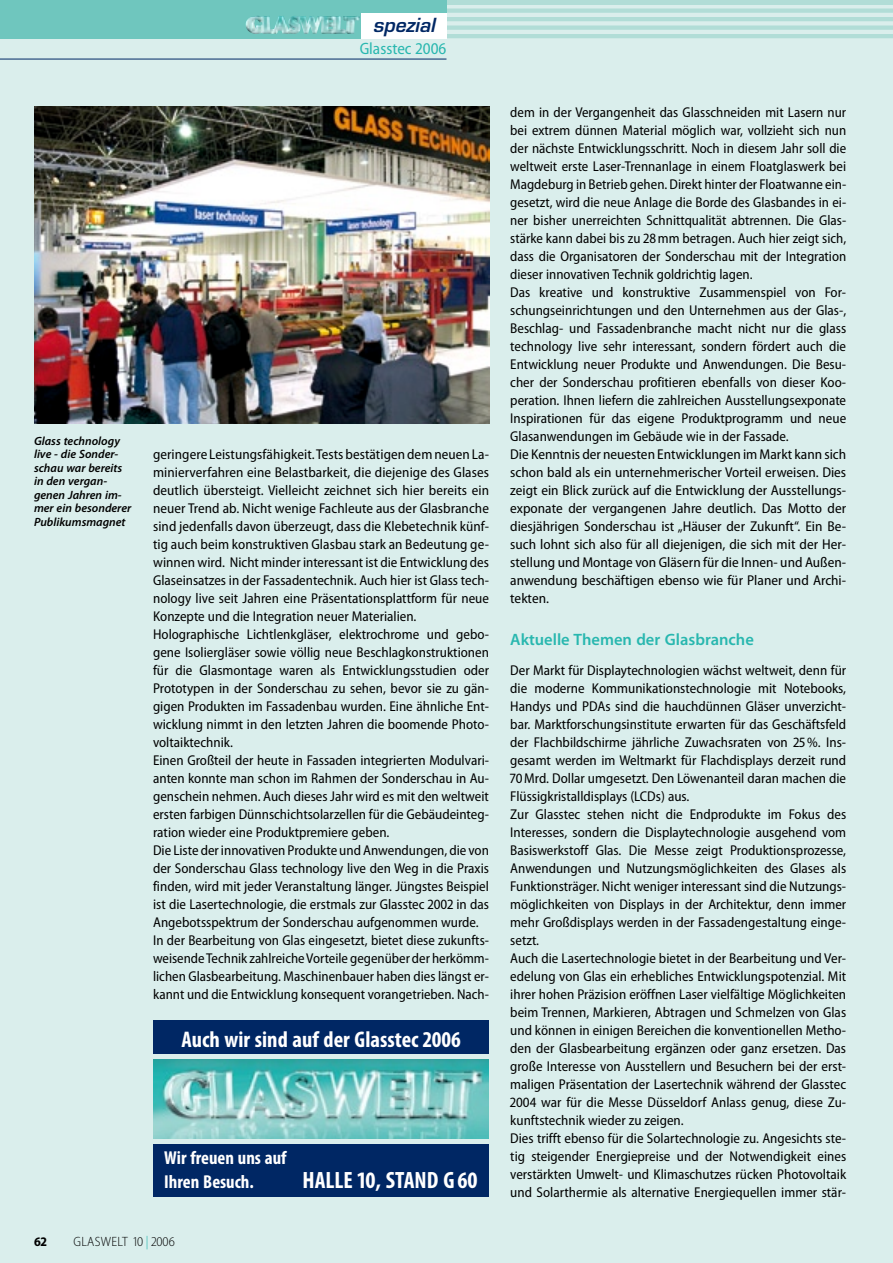
<style>
.page{position:relative;width:893px;height:1263px;background:#daeeec}
.page>*{position:absolute;margin:0;border:0;box-sizing:border-box;transform-origin:0 0}
.t1{font:700 condensed 23.7px "Myriad Pro";color:#fff}
.t2{font:700 condensed 22.65px "Myriad Pro";color:#fff}
.t3{font:italic 600 18.9px "Eurostile LT Std";color:#002764}
.t4{font:700 condensed 18.75px/23.7px "Myriad Pro";color:#fff}
.t5{font:600 16.5px "Myriad Pro";color:#28b7af}
.t6{font:semi-condensed 16.5px "Myriad Pro";color:#28b7af}
.t7{font:semi-condensed 14.25px/18px "Myriad Pro";color:#000}
.t8{font:300 semi-condensed 13.5px "Myriad Pro";letter-spacing:.02em;color:#000}
.t9{font:700 semi-condensed 13.2px "Myriad Pro";color:#000}
.t10{font:italic 600 12px/13.5px "Myriad Pro";color:#000}
.s1{color:#28b7af}
</style>
<div class="page">
<hr style="left:446px;top:9px;width:447px;height:4px;background:#b1ddd7">
<hr style="left:446px;top:17px;width:447px;height:4px;background:#b1ddd7">
<hr style="left:446px;top:26px;width:447px;height:4px;background:#b1ddd7">
<hr style="left:446px;top:34px;width:447px;height:4px;background:#b1ddd7">
<hr style="left:446px;top:0;width:447px;height:4px;background:#b1ddd7">
<div style="left:0;top:0;width:446px;height:38px;background:#6fc6be"></div>
<div style="left:361px;top:13px;width:85px;height:25px;background:#fff"></div>
<img style="left:245px;top:16px;width:115px;height:18px">
<img style="left:34px;top:106px;width:455px;height:317px">
<img style="left:153px;top:1059px;width:336px;height:80px">
<div style="left:153px;top:1020px;width:336px;height:34px;background:#002764"></div>
<div style="left:153px;top:1144px;width:336px;height:53px;background:#002764"></div>
<hr style="left:0;top:59px;width:446px;height:1px;background:#002764">
<h3 class="t3" style="left:373px;top:13px;width:64px">spezial</h3>
<p class="t6" style="left:360px;top:39px;width:88px">Glasstec 2006</p>
<p class="t10" style="left:34px;top:434px;width:99px">Glass technology live - die Sonder&shy;schau war bereits in den vergan&shy;genen Jahren im&shy;mer ein besonderer<br>Publikumsmagnet</p>
<p class="t7" style="left:153px;top:446px;width:337px">geringere Leistungsfähigkeit. Tests bestätigen dem neuen La&shy;minierverfahren eine Belastbarkeit, die diejenige des Glases deutlich übersteigt. Vielleicht zeichnet sich hier bereits ein neuer Trend ab. Nicht wenige Fachleute aus der Glasbranche sind jedenfalls davon überzeugt, dass die Klebetechnik künf&shy;tig auch beim konstruktiven Glasbau stark an Bedeutung ge&shy;winnen wird. Nicht minder interessant ist die Entwicklung des Glaseinsatzes in der Fassadentechnik. Auch hier ist Glass tech&shy;nology live seit Jahren eine Präsentationsplattform für neue Konzepte und die Integration neuer Materialien.<br>Holographische Lichtlenkgläser, elektrochrome und gebo&shy;gene Isoliergläser sowie völlig neue Beschlagkonstruktionen für die Glasmontage waren als Entwicklungsstudien oder Prototypen in der Sonderschau zu sehen, bevor sie zu gän&shy;gigen Produkten im Fassadenbau wurden. Eine ähnliche Ent&shy;wicklung nimmt in den letzten Jahren die boomende Photo&shy;voltaiktechnik.<br>Einen Großteil der heute in Fassaden integrierten Modulvari&shy;anten konnte man schon im Rahmen der Sonderschau in Au&shy;genschein nehmen. Auch dieses Jahr wird es mit den weltweit ersten farbigen Dünnschichtsolarzellen für die Gebäudeinteg&shy;ration wieder eine Produktpremiere geben.<br>Die Liste der innovativen Produkte und Anwendungen, die von der Sonderschau Glass technology live den Weg in die Praxis finden, wird mit jeder Veranstaltung länger. Jüngstes Beispiel ist die Lasertechnologie, die erstmals zur Glasstec 2002 in das Angebotsspektrum der Sonderschau aufgenommen wurde.<br>In der Bearbeitung von Glas eingesetzt, bietet diese zukunfts&shy;weisende Technik zahlreiche Vorteile gegenüber der herkömm&shy;lichen Glasbearbeitung. Maschinenbauer haben dies längst er&shy;kannt und die Entwicklung konsequent vorangetrieben. Nach-</p>
<h2 class="t2" style="left:181px;top:1025px;width:281px">Auch wir sind auf der Glasstec 2006</h2>
<h3 class="t4" style="left:164px;top:1146px;width:124px">Wir freuen uns auf<br>Ihren Besuch.</h3>
<h1 class="t1" style="left:303px;top:1165px;width:177px">HALLE 10, STAND G 60</h1>
<p class="t9" style="left:34px;top:1234px;width:14px">62</p>
<p class="t8" style="left:74px;top:1234px;width:103px">GLASWELT 10 <span class="s1">|</span> 2006</p>
<p class="t7" style="left:510px;top:104px;width:337px">dem in der Vergangenheit das Glasschneiden mit Lasern nur bei extrem dünnen Material möglich war, vollzieht sich nun der nächste Entwicklungsschritt. Noch in diesem Jahr soll die weltweit erste Laser-Trennanlage in einem Floatglaswerk bei Magdeburg in Betrieb gehen. Direkt hinter der Float-wanne ein&shy;gesetzt, wird die neue Anlage die Borde des Glasbandes in ei&shy;ner bisher unerreichten Schnittqualität abtrennen. Die Glas&shy;stärke kann dabei bis zu 28mm betragen. Auch hier zeigt sich, dass die Organisatoren der Sonderschau mit der Integration dieser innovativen Technik goldrichtig lagen.<br>Das kreative und konstruktive Zusammenspiel von For&shy;schungseinrichtungen und den Unternehmen aus der Glas-, Beschlag- und Fassadenbranche macht nicht nur die glass technology live sehr interessant, sondern fördert auch die Entwicklung neuer Produkte und Anwendungen. Die Besu&shy;cher der Sonderschau profitieren ebenfalls von dieser Koo&shy;peration. Ihnen liefern die zahlreichen Ausstellungsexponate Inspirationen für das eigene Produktprogramm und neue Glasanwendungen im Gebäude wie in der Fassade.<br>Die Kenntnis der neuesten Entwicklungen im Markt kann sich schon bald als ein unternehmerischer Vorteil erweisen. Dies zeigt ein Blick zurück auf die Entwicklung der Ausstellungs&shy;exponate der vergangenen Jahre deutlich. Das Motto der diesjährigen Sonderschau ist „Häuser der Zukunft“. Ein Be&shy;such lohnt sich also für all diejenigen, die sich mit der Her&shy;stellung und Montage von Gläsern für die Innen- und Außen&shy;anwendung beschäftigen ebenso wie für Planer und Archi&shy;tekten.</p>
<p class="t5" style="left:510px;top:629px;width:245px">Aktuelle Themen der Glasbranche</p>
<p class="t7" style="left:510px;top:662px;width:337px">Der Markt für Displaytechnologien wächst weltweit, denn für die moderne Kommunikationstechnologie mit Notebooks, Handys und PDAs sind die hauchdünnen Gläser unverzicht&shy;bar. Marktforschungsinstitute erwarten für das Geschäftsfeld der Flachbildschirme jährliche Zuwachsraten von 25%. Ins&shy;gesamt werden im Weltmarkt für Flachdisplays derzeit rund 70Mrd. Dollar umgesetzt. Den Löwenanteil daran machen die Flüssigkristalldisplays (LCDs) aus.<br>Zur Glasstec stehen nicht die Endprodukte im Fokus des Interesses, sondern die Displaytechnologie ausgehend vom Basiswerkstoff Glas. Die Messe zeigt Produktionsprozesse, Anwendungen und Nutzungsmöglichkeiten des Glases als Funktionsträger. Nicht weniger interessant sind die Nutzungs&shy;möglichkeiten von Displays in der Architektur, denn immer mehr Großdisplays werden in der Fassadengestaltung einge&shy;setzt.<br>Auch die Lasertechnologie bietet in der Bearbeitung und Ver&shy;edelung von Glas ein erhebliches Entwicklungspotenzial. Mit ihrer hohen Präzision eröffnen Laser vielfältige Möglichkeiten beim Trennen, Markieren, Abtragen und Schmelzen von Glas und können in einigen Bereichen die konventionellen Metho&shy;den der Glasbearbeitung ergänzen oder ganz ersetzen. Das große Interesse von Ausstellern und Besuchern bei der erst&shy;maligen Präsentation der Lasertechnik während der Glasstec 2004 war für die Messe Düsseldorf Anlass genug, diese Zu&shy;kunftstechnik wieder zu zeigen.<br>Dies trifft ebenso für die Solartechnologie zu. Angesichts ste&shy;tig steigender Energiepreise und der Notwendigkeit eines verstärkten Umwelt- und Klimaschutzes rücken Photovoltaik und Solarthermie als alternative Energiequellen immer stär-</p>
</div>
